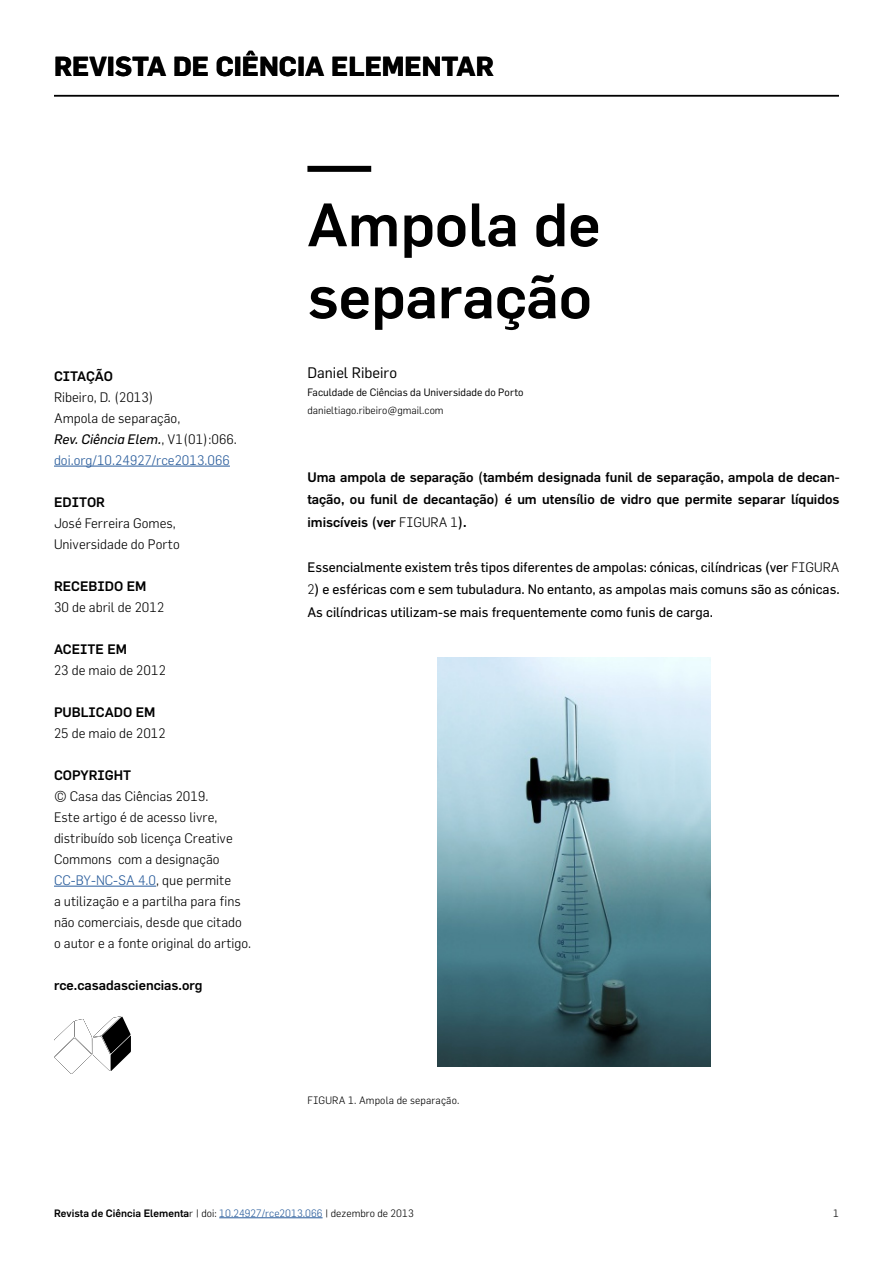
<style>
.page{position:relative;width:893px;height:1263px;background:#fff}
.page>*{position:absolute;margin:0;border:0;box-sizing:border-box;transform-origin:0 0}
.t1{font:500 60px/72px "Flama";color:#000}
.t2{font:700 27px "Flama";color:#000}
.t3{font:15px "Flama";color:#000}
.t4{font:300 13.5px/21px "Flama";color:#000}
.t5{font:500 13.5px/22.5px "Flama";color:#000;text-align:justify}
.t6{font:13.5px/22.5px "Flama";color:#000}
.t7{font:500 10.5px "Flama";color:#000}
.t8{font:300 10.5px "Flama";color:#000}
.t9{font:10.5px "Flama";color:#000}
.s1{font-weight:400;font-style:italic}
.s2{color:#275b9b}
.s3{font-weight:300}
.s4{font-weight:300;color:#275b9b}
</style>
<div class="page">
<hr style="left:219px;top:1217px;width:104px;height:1px;background:#275b9b">
<hr style="left:54px;top:466px;width:176px;height:1px;background:#275b9b">
<hr style="left:54px;top:886px;width:102px;height:1px;background:#275b9b">
<svg style="left:54px;top:1016px;width:77px;height:58px"></svg>
<div style="left:307px;top:166px;width:64px;height:6px;background:#000"></div>
<hr style="left:54px;top:95px;width:785px;height:1px;background:#000">
<img style="left:437px;top:657px;width:273px;height:410px">
<h2 class="t2" style="left:54px;top:50px;width:441px">REVISTA DE CIÊNCIA ELEMENTAR</h2>
<p class="t5" style="left:54px;top:364px;width:60px">CITAÇÃO</p>
<p class="t4" style="left:54px;top:386px;width:184px">Ribeiro, D. (2013)<br>Ampola de separação,<br><span class="s1">Rev. Ciência Elem.</span>, V1(01):066. <span class="s2">doi.org/10.24927/rce2013.066</span></p>
<p class="t5" style="left:54px;top:490px;width:53px">EDITOR</p>
<p class="t4" style="left:54px;top:512px;width:127px">José Ferreira Gomes,<br>Universidade do Porto</p>
<p class="t5" style="left:54px;top:574px;width:94px">RECEBIDO EM</p>
<p class="t4" style="left:54px;top:596px;width:112px">30 de abril de 2012</p>
<p class="t5" style="left:54px;top:637px;width:75px">ACEITE EM</p>
<p class="t4" style="left:54px;top:659px;width:113px">23 de maio de 2012</p>
<p class="t5" style="left:54px;top:700px;width:103px">PUBLICADO EM</p>
<p class="t4" style="left:54px;top:722px;width:113px">25 de maio de 2012</p>
<p class="t5" style="left:54px;top:763px;width:79px">COPYRIGHT</p>
<p class="t4" style="left:54px;top:785px;width:199px">© Casa das Ciências 2019.<br>Este artigo é de acesso livre, distribuído sob licença Creative<br>Commons com a designação<br><span class="s2">CC-BY-NC-SA 4.0</span>, que permite<br>a utilização e a partilha para fins não comerciais, desde que citado o autor e a fonte original do artigo.</p>
<p class="t5" style="left:54px;top:973px;width:150px">rce.casadasciencias.org</p>
<h1 class="t1" style="left:307px;top:187px;width:295px">Ampola de separação</h1>
<p class="t3" style="left:307px;top:364px;width:91px">Daniel Ribeiro</p>
<p class="t9" style="left:307px;top:386px;width:218px">Faculdade de Ciências da Universidade do Porto</p>
<p class="t8" style="left:307px;top:404px;width:138px">danieltiago.ribeiro@gmail.com</p>
<p class="t5" style="left:307px;top:465px;width:534px">Uma ampola de separação (também designada funil de separação, ampola de decan&shy;tação, ou funil de decantação) é um utensílio de vidro que permite separar líquidos imiscíveis (ver <span class="s3">FIGURA 1</span>).</p>
<p class="t6" style="left:307px;top:555px;width:534px">Essencialmente existem três tipos diferentes de ampolas: cónicas, cilíndricas (ver <span class="s3">FIGURA</span></p>
<p class="t6" style="left:307px;top:578px;width:534px"><span class="s3">2</span>) e esféricas com e sem tubuladura. No entanto, as ampolas mais comuns são as cónicas.<br>As cilíndricas utilizam-se mais frequentemente como funis de carga.</p>
<p class="t8" style="left:307px;top:1094px;width:153px">FIGURA 1. Ampola de separação.</p>
<p class="t7" style="left:54px;top:1206px;width:361px">Revista de Ciência Elementa<span class="s3">r | doi:</span> <span class="s4">10.24927/rce2013.066</span> <span class="s3">| dezembro de 2013</span></p>
<p class="t8" style="left:833px;top:1207px;width:7px">1</p>
</div>
